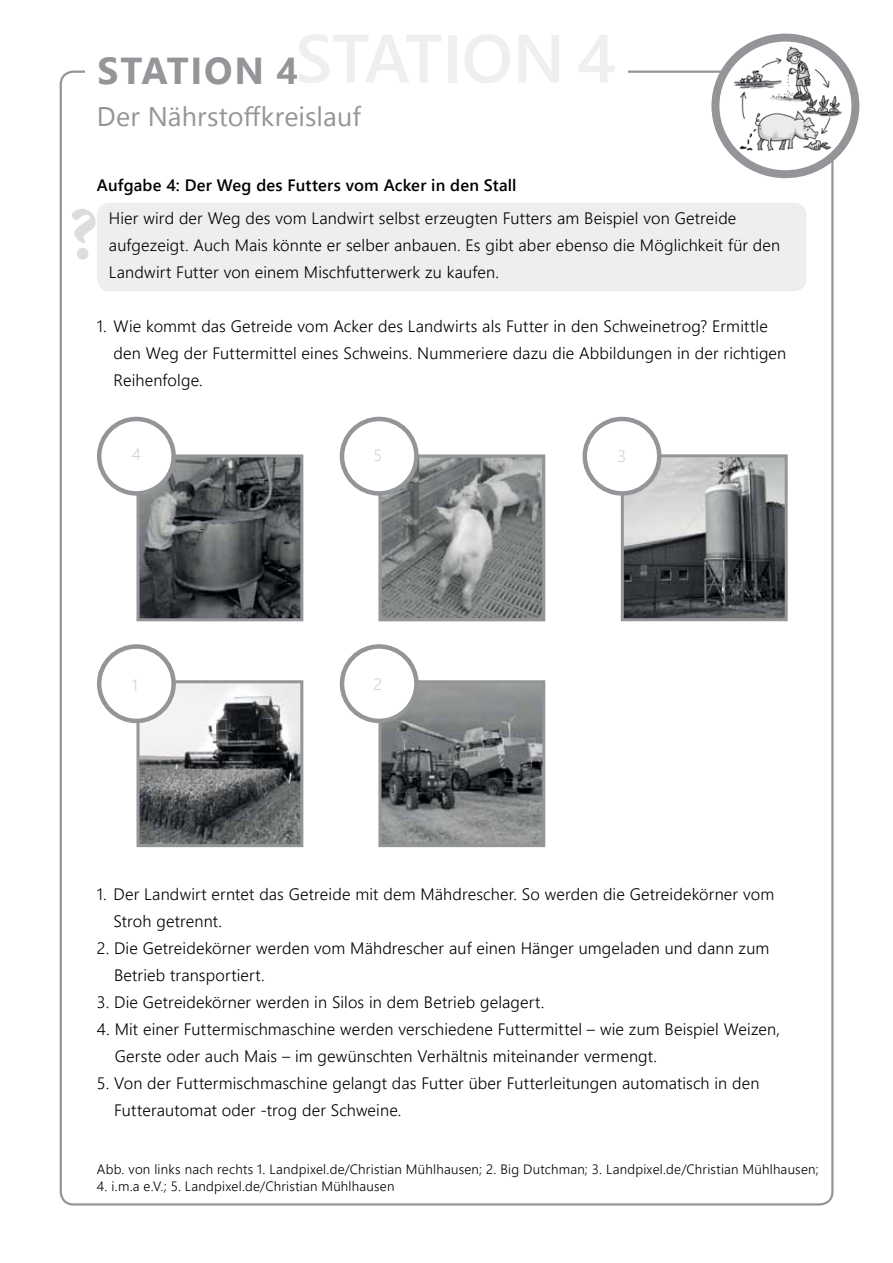
<style>
.page{position:relative;width:893px;height:1263px;background:#fff}
.page>*{position:absolute;margin:0;border:0;box-sizing:border-box;transform-origin:0 0}
.t1{font:700 75px "Minion Pro";color:#dcddde}
.t2{font:700 37.5px "Segoe UI";letter-spacing:.045em;color:#939598}
.t3{font:27px "Segoe UI";color:#939598}
.t4{font:300 16.5px/27px "Segoe UI";letter-spacing:.01em;color:#000}
.t5{font:600 16.5px "Segoe UI";letter-spacing:.01em;color:#000}
.t6{font:300 16.5px "Segoe UI";color:#d1d3d4}
.t7{font:300 13.5px "Segoe UI";letter-spacing:.02em;color:#000}
</style>
<div class="page">
<img style="left:382px;top:458px;width:159px;height:159px">
<div style="left:378px;top:454px;width:167px;height:167px;border:3px solid #939598"></div>
<img style="left:625px;top:458px;width:159px;height:159px">
<div style="left:621px;top:454px;width:167px;height:167px;border:3px solid #939598"></div>
<img style="left:140px;top:458px;width:159px;height:159px">
<div style="left:136px;top:454px;width:167px;height:167px;border:3px solid #939598"></div>
<img style="left:382px;top:684px;width:159px;height:159px">
<div style="left:378px;top:680px;width:167px;height:167px;border:3px solid #939598"></div>
<img style="left:140px;top:684px;width:159px;height:159px">
<div style="left:136px;top:680px;width:167px;height:167px;border:3px solid #939598"></div>
<div style="left:97px;top:203px;width:709px;height:88px;background:#eeeeef;border-radius:13px"></div>
<div style="left:99px;top:419px;width:75px;height:74px;background:#fff;border-radius:50%"></div>
<div style="left:97px;top:417px;width:79px;height:79px;border:4px solid #939598;border-radius:50%"></div>
<div style="left:99px;top:646px;width:75px;height:75px;background:#fff;border-radius:50%"></div>
<div style="left:97px;top:644px;width:79px;height:79px;border:4px solid #939598;border-radius:50%"></div>
<div style="left:342px;top:419px;width:74px;height:74px;background:#fff;border-radius:50%"></div>
<div style="left:340px;top:417px;width:79px;height:79px;border:4px solid #939598;border-radius:50%"></div>
<div style="left:342px;top:646px;width:74px;height:75px;background:#fff;border-radius:50%"></div>
<div style="left:340px;top:644px;width:79px;height:79px;border:4px solid #939598;border-radius:50%"></div>
<div style="left:585px;top:419px;width:74px;height:74px;background:#fff;border-radius:50%"></div>
<div style="left:583px;top:417px;width:78px;height:79px;border:4px solid #939598;border-radius:50%"></div>
<svg style="left:716px;top:37px;width:140px;height:137px"></svg>
<img style="left:731px;top:44px;width:112px;height:112px">
<div style="left:711px;top:34px;width:148px;height:144px;border:8px solid #939598;border-radius:50%"></div>
<h2 class="t2" style="left:98px;top:40px;width:202px">STATION 4</h2>
<h3 class="t3" style="left:97px;top:95px;width:265px">Der Nährstoffkreislauf</h3>
<p class="t5" style="left:97px;top:171px;width:421px">Aufgabe 4: Der Weg des Futters vom Acker in den Stall</p>
<p class="t4" style="left:109px;top:204px;width:673px">Hier wird der Weg des vom Landwirt selbst erzeugten Futters am Beispiel von Getreide aufgezeigt. Auch Mais könnte er selber anbauen. Es gibt aber ebenso die Möglichkeit für den<br>Landwirt Futter von einem Mischfutterwerk zu kaufen.</p>
<h1 class="t1" style="left:68px;top:182px;width:31px">?</h1>
<p class="t4" style="left:114px;top:312px;width:674px;text-indent:-17px">1. Wie kommt das Getreide vom Acker des Landwirts als Futter in den Schweinetrog? Ermittle den Weg der Futtermittel eines Schweins. Nummeriere dazu die Abbildungen in der richtigen<br>Reihenfolge.</p>
<p class="t6" style="left:132px;top:440px;width:11px">4</p>
<p class="t6" style="left:373px;top:441px;width:10px">5</p>
<p class="t6" style="left:618px;top:443px;width:10px">3</p>
<p class="t6" style="left:132px;top:672px;width:8px">1</p>
<p class="t6" style="left:373px;top:671px;width:10px">2</p>
<p class="t4" style="left:114px;top:880px;width:662px;text-indent:-17px">1. Der Landwirt erntet das Getreide mit dem Mähdrescher. So werden die Getreidekörner vom<br>Stroh getrennt.</p>
<p class="t4" style="left:114px;top:934px;width:657px;text-indent:-17px">2. Die Getreidekörner werden vom Mähdrescher auf einen Hänger umgeladen und dann zum<br>Betrieb transportiert.</p>
<p class="t4" style="left:97px;top:988px;width:449px">3. Die Getreidekörner werden in Silos in dem Betrieb gelagert.</p>
<p class="t4" style="left:115px;top:1015px;width:667px;text-indent:-18px">4. Mit einer Futtermischmaschine werden verschiedene Futtermittel – wie zum Beispiel Weizen,<br>Gerste oder auch Mais – im gewünschten Verhältnis miteinander vermengt.</p>
<p class="t4" style="left:114px;top:1069px;width:647px;text-indent:-17px">5. Von der Futtermischmaschine gelangt das Futter über Futterleitungen automatisch in den<br>Futterautomat oder -trog der Schweine.</p>
<p class="t7" style="left:97px;top:1158px;width:723px">Abb. von links nach rechts 1. Landpixel.de/Christian Mühlhausen; 2. Big Dutchman; 3. Landpixel.de/Christian Mühlhausen;</p>
<p class="t7" style="left:97px;top:1175px;width:299px">4. i.m.a e.V.; 5. Landpixel.de/Christian Mühlhausen</p>
</div>
